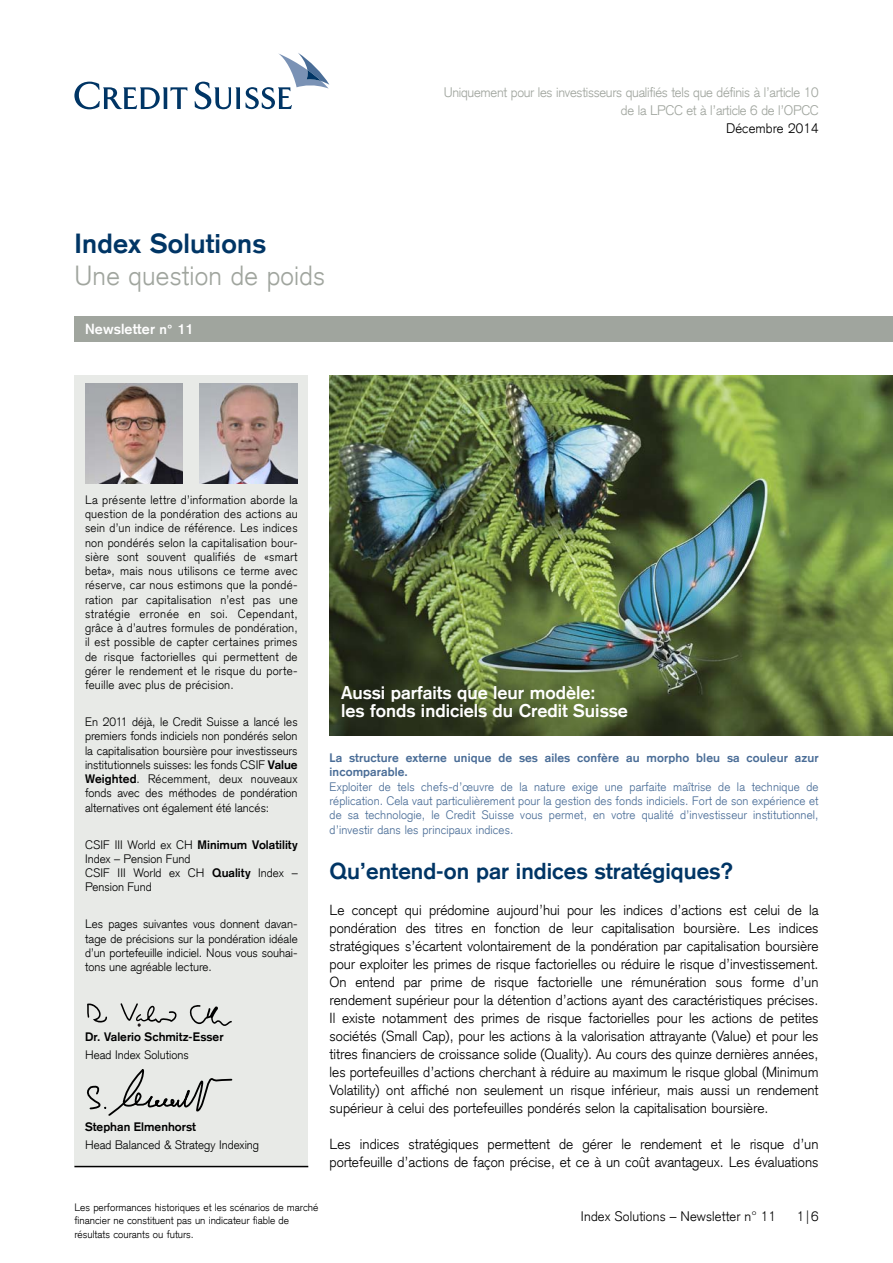
<style>
.page{position:relative;width:893px;height:1263px;background:#fff}
.page>*{position:absolute;margin:0;border:0;box-sizing:border-box;transform-origin:0 0}
.t1{font:300 27px "Credit Suisse Type";letter-spacing:.01em;color:#a0a59e}
.t2{font:700 27px "Credit Suisse Type";letter-spacing:.01em;color:#003565}
.t3{font:700 22.5px "Credit Suisse Type";color:#003565}
.t4{font:700 18px/18px "Credit Suisse Type";color:#fff}
.t5{font:300 14.25px/18px "Credit Suisse Type";color:#000;text-align:justify}
.t6{font:700 14.25px "Credit Suisse Type";letter-spacing:.01em;color:#fff}
.t7{font:300 13.5px/18px "Credit Suisse Type";letter-spacing:-.02em;color:#a0a59e;text-align:right}
.t8{font:300 13.5px "Credit Suisse Type";letter-spacing:.01em;color:#000}
.t9{font:300 12px/14.2px "Credit Suisse Type";color:#000;text-align:justify}
.t10{font:300 12px/14.4px "Credit Suisse Type";letter-spacing:.01em;color:#4a6d97;text-align:justify}
.t11{font:700 12px/14.4px "Credit Suisse Type";letter-spacing:.01em;color:#4a6d97}
.t12{font:700 12px "Credit Suisse Type";letter-spacing:.005em;color:#000}
.t13{font:300 10.5px/13.5px "Credit Suisse Type";color:#000}
.s1{font-size:13.5px}
.s2{font-weight:700}
</style>
<div class="page">
<svg style="left:74px;top:82px;width:113px;height:27px"></svg>
<svg style="left:195px;top:53px;width:134px;height:56px"></svg>
<div style="left:74px;top:316px;width:819px;height:25px;background:#a0a59e"></div>
<div style="left:74px;top:375px;width:234px;height:791px;background:#e8eae7"></div>
<img style="left:85px;top:384px;width:98px;height:99px">
<hr style="left:74px;top:1166px;width:234px;height:1px;background:#000">
<img style="left:330px;top:375px;width:563px;height:360px">
<svg style="left:87px;top:1003px;width:20px;height:19px"></svg>
<svg style="left:189px;top:1005px;width:43px;height:21px"></svg>
<svg style="left:120px;top:1003px;width:57px;height:24px"></svg>
<img style="left:200px;top:384px;width:98px;height:99px">
<svg style="left:87px;top:1069px;width:146px;height:47px"></svg>
<h1 class="t2" style="left:74px;top:228px;width:193px">Index Solutions</h1>
<h1 class="t1" style="left:74px;top:260px;width:252px">Une question de poids</h1>
<p class="t6" style="left:85px;top:320px;width:110px">Newsletter <span class="s1">n°</span> 11</p>
<p class="t7" style="left:444px;top:83px;width:376px">Uniquement pour les investisseurs qualifiés tels que définis à l’article 10 de la LPCC et à l’article 6 de l’OPCC</p>
<p class="t8" style="left:726px;top:120px;width:94px">Décembre 2014</p>
<p class="t9" style="left:85px;top:493px;width:214px">La présente lettre d’information aborde la question de la pondération des actions au sein d’un indice de référence. Les indices non pondérés selon la capitalisation bour&shy;sière sont souvent qualifiés de «smart beta», mais nous utilisons ce terme avec réserve, car nous estimons que la pondé&shy;ration par capitalisation n’est pas une stratégie erronée en soi. Cependant, grâce à d’autres formules de pondération, il est possible de capter certaines primes de risque factorielles qui permettent de gérer le rendement et le risque du porte&shy;feuille avec plus de précision.</p>
<p class="t9" style="left:85px;top:715px;width:214px">En 2011 déjà, le Credit Suisse a lancé les premiers fonds indiciels non pondérés selon la capitalisation boursière pour investisseurs institutionnels suisses: les fonds CSIF <span class="s2">Value Weighted</span>. Récemment, deux nouveaux fonds avec des méthodes de pondération alternatives ont également été lancés:</p>
<p class="t9" style="left:85px;top:837px;width:214px;text-align:left">CSIF III World ex CH <span class="s2">Minimum Volatility<br></span>Index – Pension Fund<br>CSIF III World ex CH <span class="s2">Quality</span> Index –<br>Pension Fund</p>
<p class="t9" style="left:85px;top:917px;width:214px">Les pages suivantes vous donnent davan&shy;tage de précisions sur la pondération idéale d’un portefeuille indiciel. Nous vous souhai&shy;tons une agréable lecture.</p>
<p class="t12" style="left:85px;top:1030px;width:140px">Dr. Valerio Schmitz-Esser</p>
<p class="t9" style="left:85px;top:1048px;width:105px">Head Index Solutions</p>
<p class="t12" style="left:85px;top:1120px;width:113px">Stephan Elmenhorst</p>
<p class="t9" style="left:85px;top:1138px;width:176px">Head Balanced &amp; Strategy Indexing</p>
<h3 class="t4" style="left:341px;top:684px;width:288px">Aussi parfaits que leur modèle:<br>les fonds indiciels du Credit Suisse</h3>
<p class="t11" style="left:330px;top:750px;width:490px">La structure externe unique de ses ailes confère au morpho bleu sa couleur azur incomparable.</p>
<p class="t10" style="left:330px;top:779px;width:490px">Exploiter de tels chefs-d’œuvre de la nature exige une parfaite maîtrise de la technique de réplication. Cela vaut particulièrement pour la gestion des fonds indiciels. Fort de son expérience et de sa technologie, le Credit Suisse vous permet, en votre qualité d’investisseur institutionnel, d’investir dans les principaux indices.</p>
<h2 class="t3" style="left:330px;top:858px;width:405px">Qu’entend-on par indices stratégiques?</h2>
<p class="t5" style="left:330px;top:901px;width:491px">Le concept qui prédomine aujourd’hui pour les indices d’actions est celui de la pondération des titres en fonction de leur capitalisation boursière. Les indices stratégiques s’écartent volontairement de la pondération par capitalisation boursière pour exploiter les primes de risque factorielles ou réduire le risque d’investissement.<br>On entend par prime de risque factorielle une rémunération sous forme d’un rendement supérieur pour la détention d’actions ayant des caractéristiques précises.<br>Il existe notamment des primes de risque factorielles pour les actions de petites sociétés (Small Cap), pour les actions à la valorisation attrayante (Value) et pour les titres financiers de croissance solide (Quality). Au cours des quinze dernières années, les portefeuilles d’actions cherchant à réduire au maximum le risque global (Minimum Volatility) ont affiché non seulement un risque inférieur, mais aussi un rendement supérieur à celui des portefeuilles pondérés selon la capitalisation boursière.</p>
<p class="t5" style="left:330px;top:1135px;width:490px">Les indices stratégiques permettent de gérer le rendement et le risque d’un portefeuille d’actions de façon précise, et ce à un coût avantageux. Les évaluations</p>
<p class="t13" style="left:74px;top:1200px;width:245px">Les performances historiques et les scénarios de marché financier ne constituent pas un indicateur fiable de résultats courants ou futurs.</p>
<p class="t8" style="left:581px;top:1209px;width:196px">Index Solutions – Newsletter n° 11</p>
<p class="t8" style="left:797px;top:1209px;width:23px">1|6</p>
</div>
